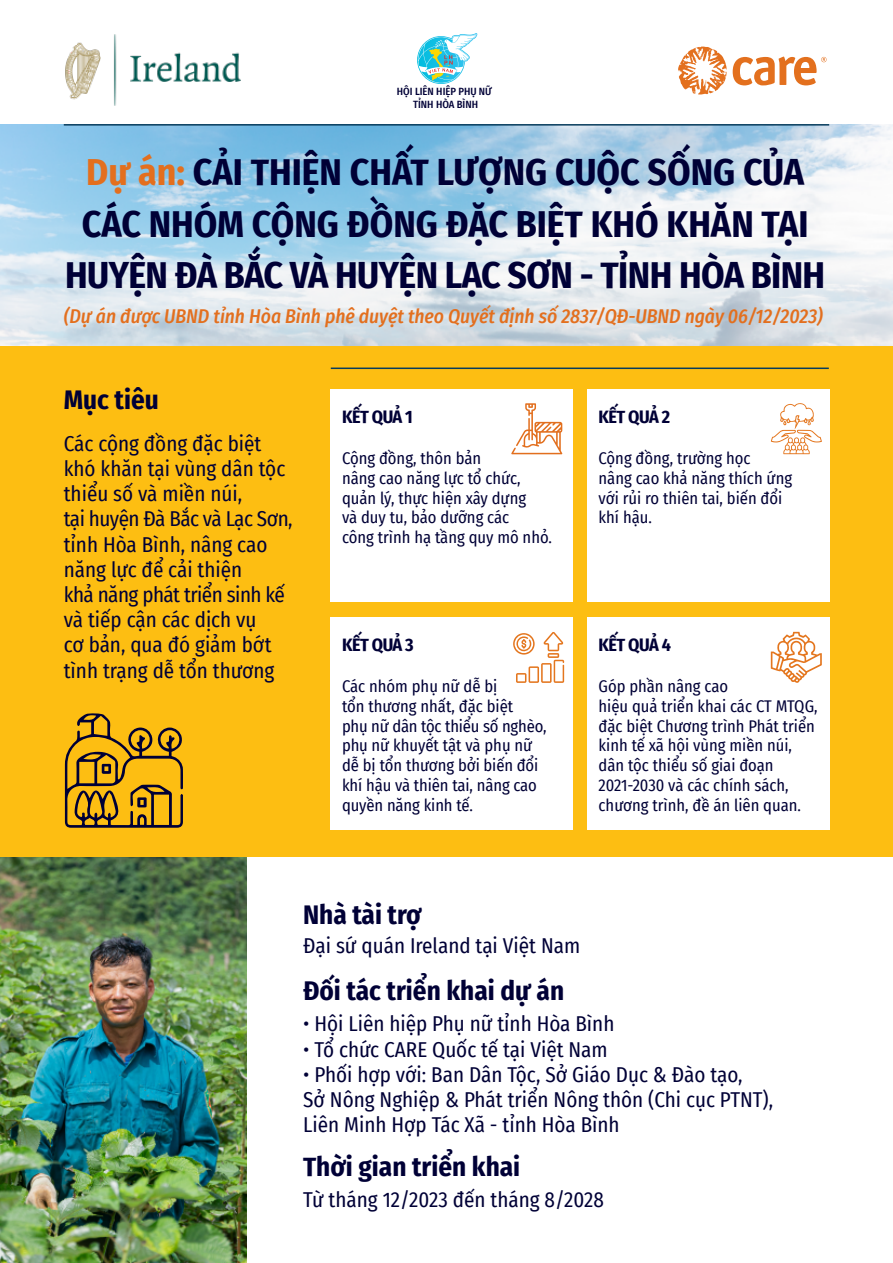
<style>
.page{position:relative;width:893px;height:1263px;background:#fff}
.page>*{position:absolute;margin:0;border:0;box-sizing:border-box;transform-origin:0 0}
.t1{font:700 37.5px/51px "Fira Sans Condensed";letter-spacing:-.01em;color:#000036;text-align:center}
.t2{font:700 27px "Fira Sans Condensed";color:#000036}
.t3{font:21px/25.2px "Fira Sans Condensed";color:#000036}
.t4{font:italic 500 19.5px "Fira Sans Condensed";color:#e36f1e}
.t5{font:700 18px "Fira Sans Condensed";letter-spacing:-.025em;color:#000036}
.t6{font:16.5px/19.8px "Fira Sans Condensed";color:#000036}
.t7{font:500 10.5px/12.6px "Fira Sans Condensed";color:#000036;text-align:center}
.s1{color:#e36f1e}
</style>
<div class="page">
<img style="left:0;top:125px;width:893px;height:221px">
<hr style="left:64px;top:124px;width:765px;height:2px;background:#083c5c">
<img style="left:65px;top:35px;width:176px;height:70px">
<svg style="left:417px;top:33px;width:60px;height:51px"></svg>
<svg style="left:678px;top:47px;width:48px;height:48px"></svg>
<svg style="left:733px;top:57px;width:93px;height:28px"></svg>
<img style="left:0;top:857px;width:246px;height:406px">
<div style="left:0;top:346px;width:893px;height:511px;background:#fdbe12"></div>
<hr style="left:331px;top:368px;width:498px;height:1px;background:#083c5c">
<div style="left:330px;top:389px;width:243px;height:212px;background:#fff"></div>
<div style="left:587px;top:389px;width:242px;height:212px;background:#fff"></div>
<div style="left:330px;top:617px;width:243px;height:212px;background:#fff"></div>
<div style="left:587px;top:617px;width:242px;height:212px;background:#fff"></div>
<svg style="left:771px;top:403px;width:51px;height:51px"></svg>
<svg style="left:513px;top:632px;width:51px;height:51px"></svg>
<svg style="left:771px;top:632px;width:51px;height:51px"></svg>
<svg style="left:65px;top:713px;width:118px;height:115px"></svg>
<svg style="left:511px;top:403px;width:51px;height:51px"></svg>
<p class="t7" style="left:397px;top:85px;width:97px">HỘI LIÊN HIỆP PHỤ NỮ<br>TỈNH HÒA BÌNH</p>
<h1 class="t1" style="left:65px;top:144px;width:761px"><span class="s1">Dự án:</span> CẢI THIỆN CHẤT LƯỢNG CUỘC SỐNG CỦA<br>CÁC NHÓM CỘNG ĐỒNG ĐẶC BIỆT KHÓ KHĂN TẠI<br>HUYỆN ĐÀ BẮC VÀ HUYỆN LẠC SƠN - TỈNH HÒA BÌNH</h1>
<p class="t4" style="left:64px;top:301px;width:761px">(Dự án được UBND tỉnh Hòa Bình phê duyệt theo Quyết định số 2837/QĐ-UBND ngày 06/12/2023)</p>
<h2 class="t2" style="left:64px;top:377px;width:97px">Mục tiêu</h2>
<p class="t3" style="left:64px;top:430px;width:230px">Các cộng đồng đặc biệt khó khăn tại vùng dân tộc thiểu số và miền núi,<br>tại huyện Đà Bắc và Lạc Sơn, tỉnh Hòa Bình, nâng cao năng lực để cải thiện<br>khả năng phát triển sinh kế và tiếp cận các dịch vụ<br>cơ bản, qua đó giảm bớt tình trạng dễ tổn thương</p>
<p class="t5" style="left:342px;top:402px;width:72px">KẾT QUẢ 1</p>
<p class="t5" style="left:598px;top:402px;width:73px">KẾT QUẢ 2</p>
<p class="t6" style="left:599px;top:448px;width:195px">Cộng đồng, trường học<br>nâng cao khả năng thích ứng với rủi ro thiên tai, biến đổi khí hậu.</p>
<p class="t6" style="left:342px;top:448px;width:212px">Cộng đồng, thôn bản<br>nâng cao năng lực tổ chức, quản lý, thực hiện xây dựng<br>và duy tu, bảo dưỡng các<br>công trình hạ tầng quy mô nhỏ.</p>
<p class="t5" style="left:342px;top:630px;width:73px">KẾT QUẢ 3</p>
<p class="t5" style="left:598px;top:630px;width:74px">KẾT QUẢ 4</p>
<p class="t6" style="left:599px;top:676px;width:220px">Góp phần nâng cao<br>hiệu quả triển khai các CT MTQG, đặc biệt Chương trình Phát triển kinh tế xã hội vùng miền núi, dân tộc thiểu số giai đoạn<br>2021-2030 và các chính sách, chương trình, đề án liên quan.</p>
<p class="t6" style="left:342px;top:676px;width:206px">Các nhóm phụ nữ dễ bị<br>tổn thương nhất, đặc biệt<br>phụ nữ dân tộc thiểu số nghèo, phụ nữ khuyết tật và phụ nữ dễ bị tổn thương bởi biến đổi khí hậu và thiên tai, nâng cao quyền năng kinh tế.</p>
<h2 class="t2" style="left:303px;top:891px;width:120px">Nhà tài trợ</h2>
<p class="t3" style="left:303px;top:933px;width:278px">Đại sứ quán Ireland tại Việt Nam</p>
<h2 class="t2" style="left:303px;top:968px;width:263px">Đối tác triển khai dự án</h2>
<p class="t3" style="left:303px;top:1011px;width:313px">• Hội Liên hiệp Phụ nữ tỉnh Hòa Bình</p>
<p class="t3" style="left:303px;top:1036px;width:306px">• Tổ chức CARE Quốc tế tại Việt Nam</p>
<p class="t3" style="left:303px;top:1061px;width:471px">• Phối hợp với: Ban Dân Tộc, Sở Giáo Dục &amp; Đào tạo,<br>Sở Nông Nghiệp &amp; Phát triển Nông thôn (Chi cục PTNT),<br>Liên Minh Hợp Tác Xã - tỉnh Hòa Bình</p>
<h2 class="t2" style="left:303px;top:1143px;width:219px">Thời gian triển khai</h2>
<p class="t3" style="left:303px;top:1186px;width:302px">Từ tháng 12/2023 đến tháng 8/2028</p>
</div>
